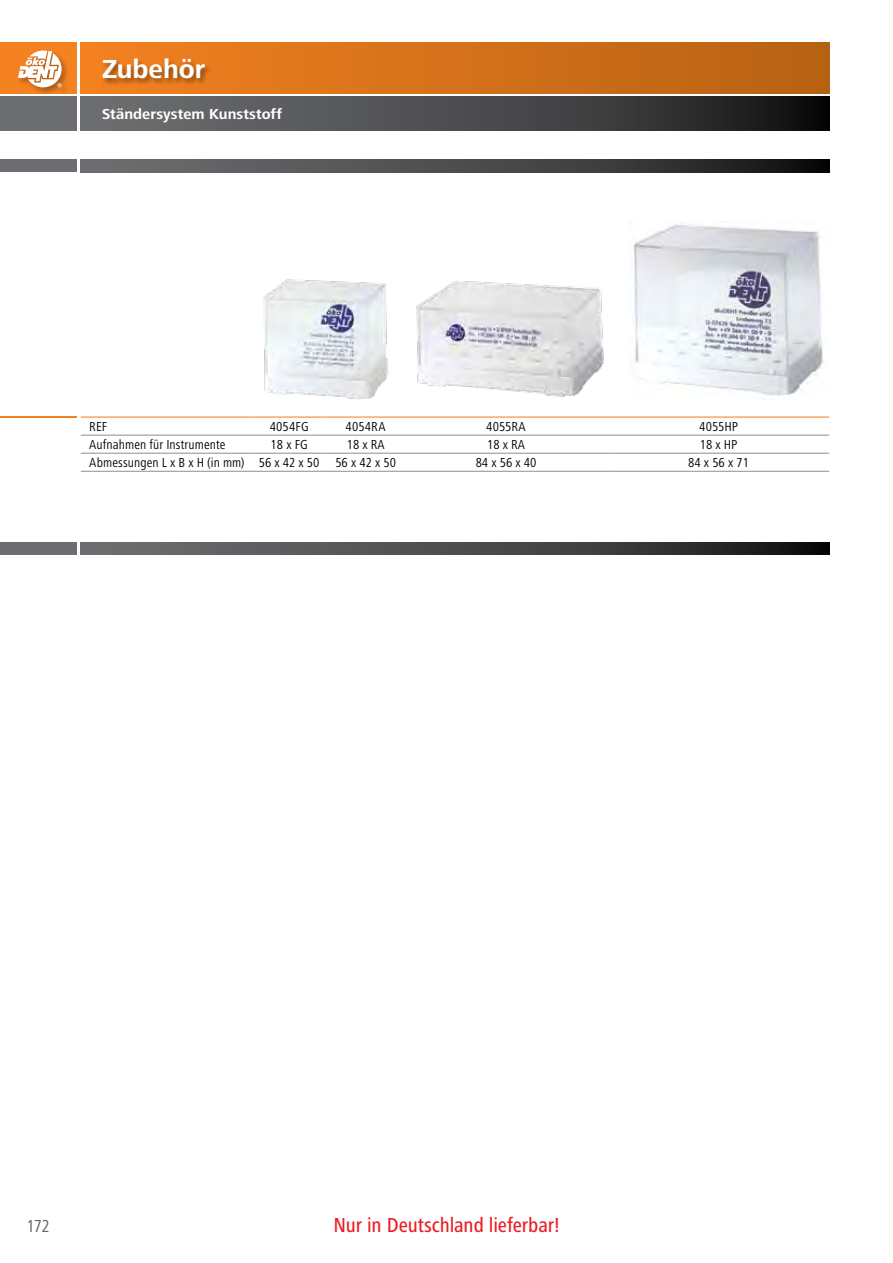
<style>
.page{position:relative;width:893px;height:1263px;background:#fff}
.page>*{position:absolute;margin:0;border:0;box-sizing:border-box;transform-origin:0 0}
.t1{font:700 27px "Frutiger Next LT";letter-spacing:-.005em;color:#fff}
.t2{font:500 condensed 21px "Frutiger Next LT";letter-spacing:-.005em;color:#ed1c24}
.t3{font:condensed 18px "Frutiger Next LT";color:#636466}
.t4{font:700 15px "Frutiger Next LT";letter-spacing:.01em;color:#fff}
.t5{font:condensed 13.5px "Frutiger Next LT";letter-spacing:.005em;color:#000}
</style>
<div class="page">
<div style="left:0;top:159px;width:77px;height:13px;background:#6d6e71"></div>
<div style="left:0;top:542px;width:77px;height:13px;background:#6d6e71"></div>
<svg style="left:81px;top:159px;width:748px;height:13px;background:#474849"></svg>
<svg style="left:81px;top:542px;width:748px;height:13px;background:#474849"></svg>
<div style="left:0;top:43px;width:77px;height:51px;background:#f58220"></div>
<div style="left:81px;top:43px;width:748px;height:51px;background:linear-gradient(to right,#f38120,#b66114)"></div>
<div style="left:17px;top:49px;width:52px;height:46px;background:#000;opacity:.3"></div>
<svg style="left:18px;top:51px;width:44px;height:36px"></svg>
<div style="left:0;top:97px;width:77px;height:34px;background:#6d6e71"></div>
<svg style="left:81px;top:97px;width:748px;height:34px;background:#474849"></svg>
<div style="left:101px;top:58px;width:112px;height:28px;background:#000;opacity:.4"></div>
<hr style="left:0;top:417px;width:77px;height:1px;background:#f58220">
<hr style="left:81px;top:471px;width:170px;height:1px;background:#939598">
<hr style="left:81px;top:453px;width:170px;height:1px;background:#939598">
<hr style="left:251px;top:471px;width:76px;height:1px;background:#939598">
<hr style="left:251px;top:453px;width:76px;height:1px;background:#939598">
<hr style="left:327px;top:471px;width:77px;height:1px;background:#939598">
<hr style="left:327px;top:453px;width:77px;height:1px;background:#939598">
<hr style="left:404px;top:471px;width:204px;height:1px;background:#939598">
<hr style="left:404px;top:453px;width:204px;height:1px;background:#939598">
<hr style="left:608px;top:471px;width:221px;height:1px;background:#939598">
<hr style="left:608px;top:453px;width:221px;height:1px;background:#939598">
<hr style="left:81px;top:435px;width:170px;height:1px;background:#939598">
<hr style="left:251px;top:435px;width:76px;height:1px;background:#939598">
<hr style="left:327px;top:435px;width:77px;height:1px;background:#939598">
<hr style="left:404px;top:435px;width:204px;height:1px;background:#939598">
<hr style="left:608px;top:435px;width:221px;height:1px;background:#939598">
<hr style="left:81px;top:416px;width:170px;height:2px;background:#f58220">
<hr style="left:251px;top:416px;width:76px;height:2px;background:#f58220">
<hr style="left:327px;top:416px;width:77px;height:2px;background:#f58220">
<hr style="left:404px;top:416px;width:204px;height:2px;background:#f58220">
<hr style="left:608px;top:416px;width:221px;height:2px;background:#f58220">
<img style="left:263px;top:279px;width:126px;height:120px">
<img style="left:633px;top:223px;width:191px;height:173px">
<img style="left:416px;top:280px;width:188px;height:117px">
<h1 class="t1" style="left:102px;top:54px;width:105px">Zubehör</h1>
<p class="t4" style="left:102px;top:106px;width:181px">Ständersystem Kunststoff</p>
<p class="t5" style="left:89px;top:419px;width:20px">REF</p>
<p class="t5" style="left:270px;top:419px;width:40px">4054FG</p>
<p class="t5" style="left:346px;top:419px;width:42px">4054RA</p>
<p class="t5" style="left:486px;top:419px;width:41px">4055RA</p>
<p class="t5" style="left:699px;top:419px;width:40px">4055HP</p>
<p class="t5" style="left:89px;top:437px;width:138px">Aufnahmen für Instrumente</p>
<p class="t5" style="left:271px;top:437px;width:39px">18 x FG</p>
<p class="t5" style="left:347px;top:437px;width:39px">18 x RA</p>
<p class="t5" style="left:487px;top:437px;width:39px">18 x RA</p>
<p class="t5" style="left:700px;top:437px;width:39px">18 x HP</p>
<p class="t5" style="left:89px;top:455px;width:157px">Abmessungen L x B x H (in mm)</p>
<p class="t5" style="left:259px;top:455px;width:62px">56 x 42 x 50</p>
<p class="t5" style="left:335px;top:455px;width:62px">56 x 42 x 50</p>
<p class="t5" style="left:476px;top:455px;width:62px">84 x 56 x 40</p>
<p class="t5" style="left:688px;top:455px;width:62px">84 x 56 x 71</p>
<h3 class="t3" style="left:27px;top:1216px;width:25px">172</h3>
<h2 class="t2" style="left:333px;top:1214px;width:228px">Nur in Deutschland lieferbar!</h2>
</div>
